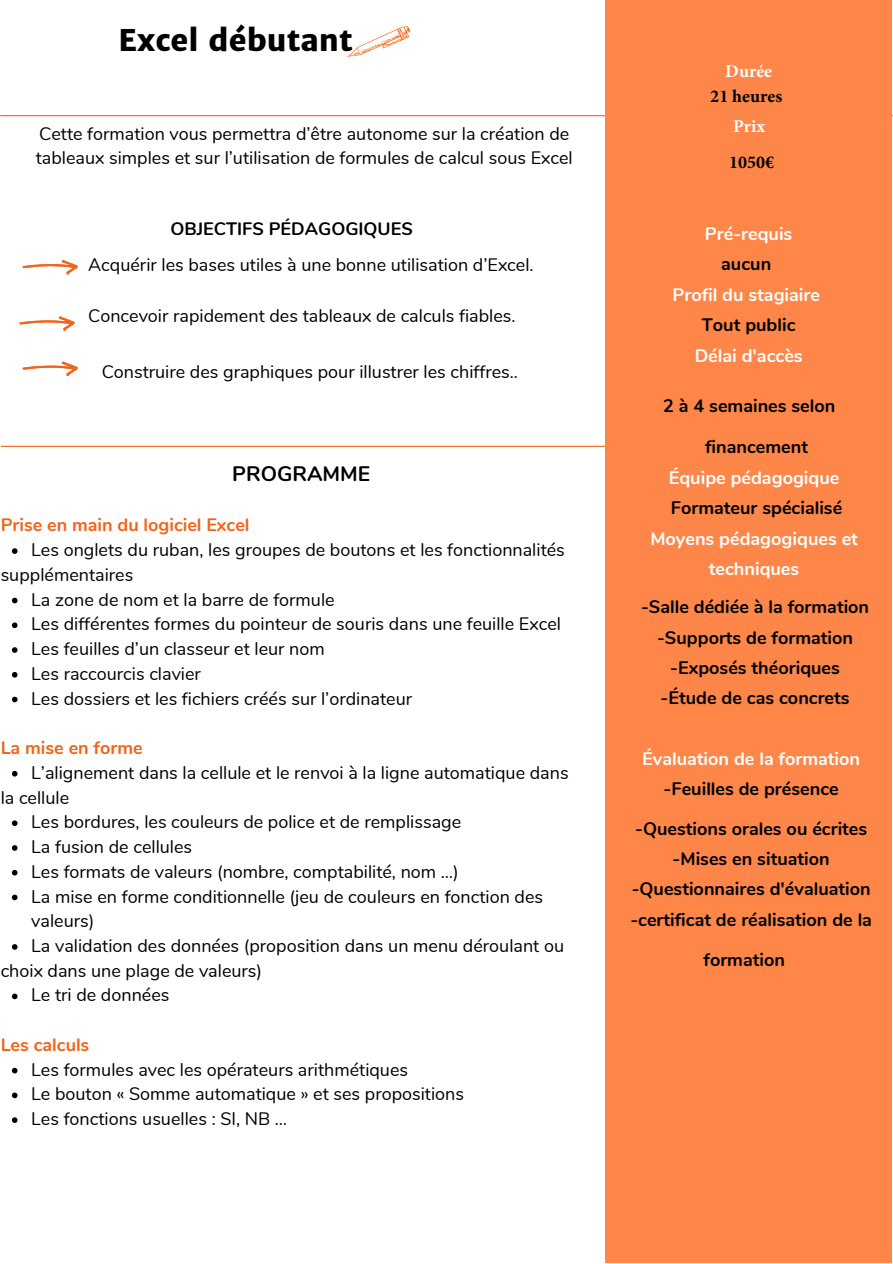
<style>
.page{position:relative;width:893px;height:1264px;background:#fff}
.page>*{position:absolute;margin:0;border:0;box-sizing:border-box;transform-origin:0 0}
.t1{font:800 30px "Merriweather Sans";color:#000}
.t2{font:700 21px "Nunito";color:#000}
.t3{font:18px/24.8px "Nunito";color:#000}
.t4{font:700 18px/30.3px "Nunito";color:#000;text-align:center}
.t5{font:700 18px/30.3px "Nunito";color:#fff;text-align:center}
.t6{font:700 18px "Nunito";color:#f26419}
.t7{font:700 18px "Minion Pro";color:#000}
.t8{font:700 18px "Minion Pro";color:#fff}
</style>
<div class="page">
<hr style="left:1px;top:115px;width:891px;height:1px;background:#f26419">
<svg style="left:23px;top:260px;width:55px;height:14px"></svg>
<svg style="left:19px;top:316px;width:56px;height:15px"></svg>
<hr style="left:1px;top:446px;width:606px;height:1px;background:#f26419">
<div style="left:605px;top:0;width:287px;height:1262px;background:#fd8648"></div>
<svg style="left:347px;top:26px;width:63px;height:31px"></svg>
<svg style="left:12px;top:548px;width:6px;height:6px"></svg>
<svg style="left:12px;top:597px;width:6px;height:6px"></svg>
<svg style="left:12px;top:622px;width:6px;height:6px"></svg>
<svg style="left:12px;top:647px;width:6px;height:6px"></svg>
<svg style="left:12px;top:672px;width:6px;height:5px"></svg>
<svg style="left:12px;top:696px;width:6px;height:6px"></svg>
<svg style="left:12px;top:771px;width:6px;height:5px"></svg>
<svg style="left:12px;top:820px;width:6px;height:6px"></svg>
<svg style="left:12px;top:845px;width:6px;height:5px"></svg>
<svg style="left:12px;top:869px;width:6px;height:6px"></svg>
<svg style="left:12px;top:894px;width:6px;height:6px"></svg>
<svg style="left:12px;top:944px;width:6px;height:5px"></svg>
<svg style="left:12px;top:993px;width:6px;height:6px"></svg>
<svg style="left:12px;top:1067px;width:6px;height:6px"></svg>
<svg style="left:12px;top:1092px;width:6px;height:6px"></svg>
<svg style="left:12px;top:1117px;width:6px;height:5px"></svg>
<svg style="left:23px;top:361px;width:55px;height:15px"></svg>
<h1 class="t1" style="left:119px;top:22px;width:235px">Excel débutant</h1>
<p class="t3" style="left:36px;top:121px;width:538px">Cette formation vous permettra d’être autonome sur la création de tableaux simples et sur l’utilisation de formules de calcul sous Excel</p>
<p class="t4" style="left:170px;top:214px;width:244px">OBJECTIFS PÉDAGOGIQUES</p>
<p class="t3" style="left:88px;top:253px;width:447px">Acquérir les bases utiles à une bonne utilisation d’Excel.</p>
<p class="t3" style="left:88px;top:303px;width:429px">Concevoir rapidement des tableaux de calculs fiables.</p>
<p class="t3" style="left:102px;top:359px;width:418px">Construire des graphiques pour illustrer les chiffres..</p>
<p class="t2" style="left:232px;top:459px;width:139px">PROGRAMME</p>
<p class="t6" style="left:1px;top:513px;width:250px">Prise en main du logiciel Excel</p>
<p class="t3" style="left:1px;top:562px;width:134px">supplémentaires</p>
<p class="t3" style="left:31px;top:538px;width:535px">Les onglets du ruban, les groupes de boutons et les fonctionnalités</p>
<p class="t3" style="left:31px;top:587px;width:531px">La zone de nom et la barre de formule<br>Les différentes formes du pointeur de souris dans une feuille Excel Les feuilles d’un classeur et leur nom<br>Les raccourcis clavier<br>Les dossiers et les fichiers créés sur l’ordinateur</p>
<p class="t6" style="left:1px;top:735px;width:143px">La mise en forme</p>
<p class="t3" style="left:1px;top:785px;width:70px">la cellule</p>
<p class="t3" style="left:31px;top:760px;width:539px">L’alignement dans la cellule et le renvoi à la ligne automatique dans</p>
<p class="t3" style="left:31px;top:810px;width:534px">Les bordures, les couleurs de police et de remplissage<br>La fusion de cellules<br>Les formats de valeurs (nombre, comptabilité, nom …)<br>La mise en forme conditionnelle (jeu de couleurs en fonction des valeurs)<br>La validation des données (proposition dans un menu déroulant ou</p>
<p class="t3" style="left:31px;top:983px;width:140px">Le tri de données</p>
<p class="t3" style="left:1px;top:958px;width:263px">choix dans une plage de valeurs)</p>
<p class="t6" style="left:1px;top:1032px;width:90px">Les calculs</p>
<p class="t3" style="left:31px;top:1057px;width:434px">Les formules avec les opérateurs arithmétiques<br>Le bouton « Somme automatique » et ses propositions<br>Les fonctions usuelles : SI, NB …</p>
<p class="t8" style="left:725px;top:58px;width:48px">Durée</p>
<p class="t7" style="left:710px;top:84px;width:73px">21 heures</p>
<p class="t8" style="left:733px;top:114px;width:34px">Prix</p>
<p class="t7" style="left:729px;top:149px;width:47px">1050€</p>
<p class="t5" style="left:705px;top:219px;width:89px">Pré-requis</p>
<p class="t4" style="left:721px;top:249px;width:52px">aucun</p>
<p class="t5" style="left:672px;top:280px;width:149px">Profil du stagiaire</p>
<p class="t4" style="left:701px;top:310px;width:95px">Tout public</p>
<p class="t5" style="left:694px;top:340px;width:109px">Délai d'accès</p>
<p class="t4" style="left:663px;top:390px;width:174px">2 à 4 semaines selon</p>
<p class="t4" style="left:705px;top:432px;width:104px">financement</p>
<p class="t5" style="left:668px;top:463px;width:172px">Équipe pédagogique</p>
<p class="t4" style="left:670px;top:493px;width:173px">Formateur spécialisé</p>
<p class="t5" style="left:650px;top:523px;width:209px">Moyens pédagogiques et techniques</p>
<p class="t4" style="left:641px;top:592px;width:229px">-Salle dédiée à la formation -Supports de formation -Exposés théoriques -Étude de cas concrets</p>
<p class="t5" style="left:642px;top:744px;width:219px">Évaluation de la formation</p>
<p class="t4" style="left:635px;top:770px;width:234px;line-height:39.2px">-Feuilles de présence -Questions orales ou écrites</p>
<p class="t4" style="left:630px;top:843px;width:243px">-Mises en situation -Questionnaires d'évaluation -certificat de réalisation de la</p>
<p class="t4" style="left:703px;top:944px;width:83px">formation</p>
</div>
